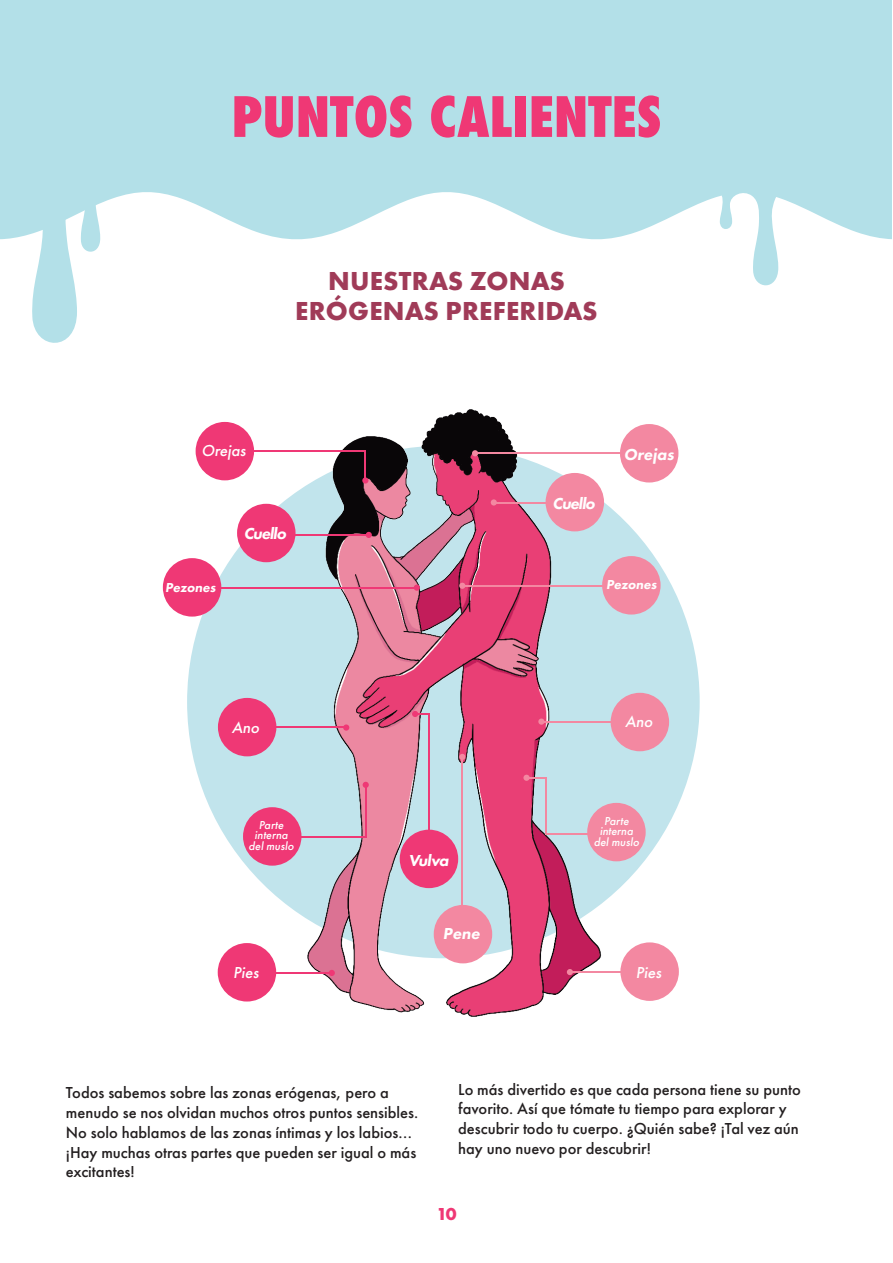
<style>
.page{position:relative;width:893px;height:1263px;background:#fff}
.page>*{position:absolute;margin:0;border:0;box-sizing:border-box;transform-origin:0 0}
.t1{font:800 condensed 54px "Futura";color:#ef3875}
.t2{font:700 27px "Futura PT";letter-spacing:.01em;color:#a03b58}
.t3{font:700 18px "Futura PT";color:#ef3875}
.t4{font:500 16.5px/19.8px "Futura PT";color:#231f20}
.t5{font:800 16.5px "Futura PT";color:#fff}
.t6{font:500 16.5px "Futura PT";color:#fff}
.t7{font:800 13.5px "Futura PT";color:#fff}
.t8{font:500 12px "Futura PT";color:#fff}
</style>
<div class="page">
<svg style="left:0;top:0;width:892px;height:240px;fill:#b3e0e8"></svg>
<div style="left:187px;top:446px;width:513px;height:512px;background:#c1e4ec;border-radius:50%"></div>
<img style="left:298px;top:409px;width:308px;height:608px">
<div style="left:196px;top:422px;width:58px;height:58px;background:#ef3875;border-radius:50%"></div>
<div style="left:362px;top:477px;width:6px;height:7px;background:#ef3875;border-radius:50%"></div>
<svg style="left:366px;top:532px;width:6px;height:6px"></svg>
<svg style="left:414px;top:585px;width:6px;height:6px"></svg>
<div style="left:343px;top:724px;width:6px;height:7px;background:#ef3875;border-radius:50%"></div>
<svg style="left:363px;top:782px;width:6px;height:6px"></svg>
<svg style="left:329px;top:970px;width:6px;height:6px"></svg>
<svg style="left:472px;top:450px;width:6px;height:6px"></svg>
<div style="left:491px;top:499px;width:6px;height:7px;background:#f388a1;border-radius:50%"></div>
<svg style="left:459px;top:583px;width:6px;height:6px"></svg>
<div style="left:538px;top:718px;width:6px;height:7px;background:#f388a1;border-radius:50%"></div>
<div style="left:523px;top:775px;width:7px;height:6px;background:#f388a1;border-radius:50%"></div>
<svg style="left:459px;top:754px;width:6px;height:6px"></svg>
<svg style="left:567px;top:969px;width:6px;height:6px"></svg>
<div style="left:620px;top:424px;width:58px;height:58px;background:#f388a1;border-radius:50%"></div>
<div style="left:237px;top:504px;width:59px;height:58px;background:#ef3875;border-radius:50%"></div>
<div style="left:546px;top:473px;width:58px;height:58px;background:#f388a1;border-radius:50%"></div>
<div style="left:163px;top:558px;width:58px;height:59px;background:#ef3875;border-radius:50%"></div>
<div style="left:602px;top:556px;width:59px;height:58px;background:#f388a1;border-radius:50%"></div>
<div style="left:218px;top:698px;width:58px;height:58px;background:#ef3875;border-radius:50%"></div>
<div style="left:611px;top:693px;width:58px;height:58px;background:#f388a1;border-radius:50%"></div>
<div style="left:400px;top:830px;width:58px;height:58px;background:#ef3875;border-radius:50%"></div>
<div style="left:434px;top:905px;width:58px;height:58px;background:#f388a1;border-radius:50%"></div>
<div style="left:243px;top:807px;width:58px;height:59px;background:#ef3875;border-radius:50%"></div>
<div style="left:587px;top:803px;width:59px;height:58px;background:#f388a1;border-radius:50%"></div>
<div style="left:218px;top:943px;width:58px;height:58px;background:#ef3875;border-radius:50%"></div>
<div style="left:620px;top:942px;width:59px;height:59px;background:#f388a1;border-radius:50%"></div>
<hr style="left:242px;top:451px;width:122px;height:1px;background:#ef3875">
<hr style="left:477px;top:453px;width:153px;height:1px;background:#f388a1">
<hr style="left:495px;top:502px;width:79px;height:1px;background:#f388a1">
<hr style="left:463px;top:585px;width:150px;height:2px;background:#f388a1">
<hr style="left:541px;top:721px;width:92px;height:2px;background:#f388a1">
<hr style="left:545px;top:833px;width:100px;height:2px;background:#f388a1">
<hr style="left:527px;top:777px;width:20px;height:2px;background:#f388a1">
<hr style="left:545px;top:777px;width:2px;height:58px;background:#f388a1">
<hr style="left:214px;top:587px;width:204px;height:1px;background:#ef3875">
<hr style="left:266px;top:534px;width:104px;height:2px;background:#ef3875">
<hr style="left:242px;top:726px;width:105px;height:2px;background:#ef3875">
<hr style="left:263px;top:836px;width:104px;height:2px;background:#ef3875">
<hr style="left:228px;top:972px;width:104px;height:2px;background:#ef3875">
<hr style="left:569px;top:971px;width:104px;height:2px;background:#f388a1">
<hr style="left:428px;top:714px;width:1px;height:147px;background:#ef3875">
<hr style="left:461px;top:756px;width:2px;height:170px;background:#f388a1">
<svg style="left:412px;top:711px;width:17px;height:6px"></svg>
<hr style="left:365px;top:785px;width:2px;height:53px;background:#ef3875">
<hr style="left:364px;top:451px;width:2px;height:30px;background:#ef3875">
<svg style="left:709px;top:174px;width:74px;height:112px"></svg>
<svg style="left:25px;top:180px;width:79px;height:163px"></svg>
<p class="t1" style="left:232px;top:80px;width:431px">PUNTOS CALIENTES</p>
<p class="t2" style="left:328px;top:263px;width:238px">NUESTRAS ZONAS</p>
<p class="t2" style="left:295px;top:293px;width:304px">ERÓGENAS PREFERIDAS</p>
<p class="t6" style="left:202px;top:441px;width:49px">Orejas</p>
<p class="t5" style="left:624px;top:444px;width:54px">Orejas</p>
<p class="t5" style="left:244px;top:523px;width:47px">Cuello</p>
<p class="t5" style="left:553px;top:493px;width:47px">Cuello</p>
<p class="t7" style="left:165px;top:579px;width:54px">Pezones</p>
<p class="t7" style="left:606px;top:576px;width:54px">Pezones</p>
<p class="t6" style="left:232px;top:717px;width:32px">Ano</p>
<p class="t6" style="left:625px;top:711px;width:32px">Ano</p>
<p class="t8" style="left:259px;top:817px;width:28px">Parte</p>
<p class="t8" style="left:255px;top:828px;width:37px">interna</p>
<p class="t8" style="left:249px;top:838px;width:49px">del muslo</p>
<p class="t5" style="left:408px;top:850px;width:45px">Vulva</p>
<p class="t5" style="left:443px;top:923px;width:41px">Pene</p>
<p class="t8" style="left:604px;top:813px;width:28px">Parte</p>
<p class="t8" style="left:600px;top:824px;width:37px">interna</p>
<p class="t8" style="left:594px;top:834px;width:49px">del muslo</p>
<p class="t6" style="left:233px;top:963px;width:30px">Pies</p>
<p class="t6" style="left:636px;top:962px;width:30px">Pies</p>
<p class="t4" style="left:66px;top:1083px;width:354px">Todos sabemos sobre las zonas erógenas, pero a menudo se nos olvidan muchos otros puntos sensibles.<br>No solo hablamos de las zonas íntimas y los labios... ¡Hay muchas otras partes que pueden ser igual o más excitantes!</p>
<p class="t4" style="left:458px;top:1079px;width:344px">Lo más divertido es que cada persona tiene su punto favorito. Así que tómate tu tiempo para explorar y descubrir todo tu cuerpo. ¿Quién sabe? ¡Tal vez aún hay uno nuevo por descubrir!</p>
<p class="t3" style="left:436px;top:1203px;width:22px">10</p>
</div>
